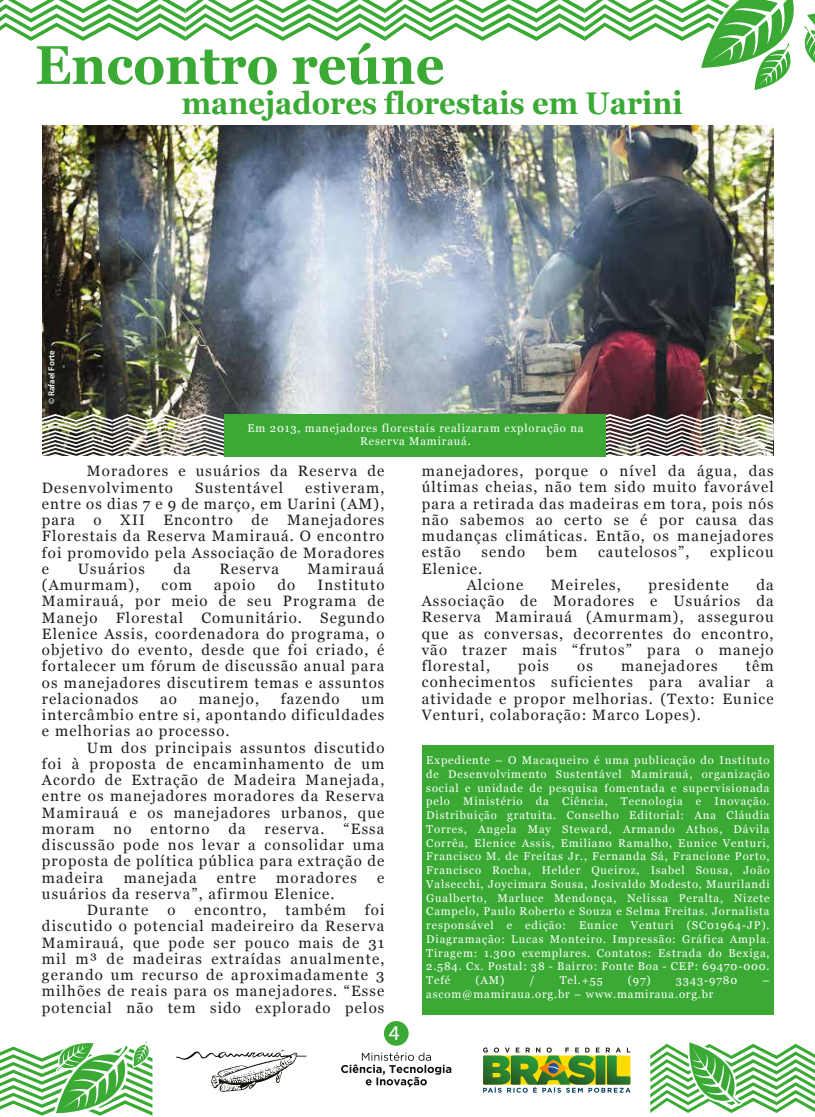
<style>
.page{position:relative;width:815px;height:1117px;background:#fff}
.page>*{position:absolute;margin:0;border:0;box-sizing:border-box;transform-origin:0 0}
.t1{font:700 54.38px "Georgia";color:#3aaa35;scale:.93 1}
.t2{font:700 31.25px "Georgia";color:#3aaa35;scale:.93 1}
.t3{font:21.12px "Myriad Pro";color:#fff}
.t4{font:15px/16.2px "Georgia";letter-spacing:.075em;color:#1d1d1b;text-align:justify}
.t5{font:11.25px/13.8px "Georgia";letter-spacing:.075em;color:#fff;text-align:center}
.t6{font:600 8.75px "Myriad Pro";color:#fff}
</style>
<div class="page">
<img style="left:43px;top:126px;width:731px;height:329px">
<svg style="left:0;top:1041px;width:152px;height:74px"></svg>
<div style="left:384px;top:1020px;width:25px;height:25px;background:#3aaa35;border-radius:50%"></div>
<svg style="left:175px;top:1050px;width:131px;height:41px"></svg>
<svg style="left:483px;top:1047px;width:148px;height:45px"></svg>
<svg style="left:341px;top:1052px;width:110px;height:34px"></svg>
<svg style="left:650px;top:1042px;width:165px;height:70px"></svg>
<svg style="left:0;top:0;width:815px;height:90px"></svg>
<img style="left:43px;top:414px;width:181px;height:42px">
<img style="left:606px;top:414px;width:167px;height:42px">
<div style="left:224px;top:414px;width:382px;height:43px;background:#3aaa35"></div>
<div style="left:422px;top:745px;width:352px;height:269px;background:#3aaa35"></div>
<h1 class="t1" style="left:35px;top:24px;width:442px">Encontro reúne</h1>
<h2 class="t2" style="left:182px;top:79px;width:540px">manejadores florestais em Uarini</h2>
<p class="t6" style="left:46px;top:404px;width:55px;rotate:-90deg">© Rafael Forte</p>
<p class="t5" style="left:247px;top:420px;width:338px">Em 2013, manejadores florestais realizaram exploração na<br>Reserva Mamirauá.</p>
<p class="t4" style="left:42px;top:462px;width:344px;text-indent:45px">Moradores e usuários da Reserva de<br>Desenvolvimento</p>
<p class="t4" style="left:195px;top:478px;width:89px">Sustentável</p>
<p class="t4" style="left:42px;top:478px;width:344px;text-indent:263px">estiveram, entre os dias 7 e 9 de março, em Uarini (AM), para o XII Encontro de Manejadores Florestais da Reserva Mamirauá. O encontro foi promovido pela Associação de Moradores e</p>
<p class="t4" style="left:78px;top:559px;width:68px">Usuários</p>
<p class="t4" style="left:174px;top:559px;width:19px">da</p>
<p class="t4" style="left:219px;top:559px;width:61px">Reserva</p>
<p class="t4" style="left:308px;top:559px;width:78px">Mamirauá</p>
<p class="t4" style="left:42px;top:576px;width:99px">(Amurmam),</p>
<p class="t4" style="left:162px;top:576px;width:32px">com</p>
<p class="t4" style="left:214px;top:576px;width:43px">apoio</p>
<p class="t4" style="left:278px;top:576px;width:19px">do</p>
<p class="t4" style="left:42px;top:576px;width:344px;text-indent:276px">Instituto Mamirauá, por meio de seu Programa de Manejo Florestal Comunitário. Segundo Elenice Assis, coordenadora do programa, o objetivo do evento, desde que foi criado, é fortalecer um fórum de discussão anual para os manejadores discutirem temas e assuntos relacionados</p>
<p class="t4" style="left:160px;top:689px;width:18px">ao</p>
<p class="t4" style="left:199px;top:689px;width:62px">manejo,</p>
<p class="t4" style="left:281px;top:689px;width:60px">fazendo</p>
<p class="t4" style="left:42px;top:689px;width:344px;text-indent:319px">um intercâmbio entre si, apontando dificuldades e melhorias ao processo.</p>
<p class="t4" style="left:42px;top:738px;width:344px;text-indent:45px">Um dos principais assuntos discutido foi à proposta de encaminhamento de um Acordo de Extração de Madeira Manejada, entre os manejadores moradores da Reserva Mamirauá e os manejadores urbanos, que moram</p>
<p class="t4" style="left:113px;top:819px;width:20px">no</p>
<p class="t4" style="left:150px;top:819px;width:61px">entorno</p>
<p class="t4" style="left:228px;top:819px;width:19px">da</p>
<p class="t4" style="left:264px;top:819px;width:62px">reserva.</p>
<p class="t4" style="left:42px;top:819px;width:344px;text-indent:302px">“Essa discussão pode nos levar a consolidar uma proposta de política pública para extração de madeira</p>
<p class="t4" style="left:124px;top:868px;width:74px">manejada</p>
<p class="t4" style="left:217px;top:868px;width:41px">entre</p>
<p class="t4" style="left:276px;top:868px;width:82px">moradores</p>
<p class="t4" style="left:377px;top:868px;width:9px">e</p>
<p class="t4" style="left:87px;top:884px;width:249px;text-indent:-45px">usuários da reserva”, afirmou Elenice.<br>Durante</p>
<p class="t4" style="left:42px;top:901px;width:344px;text-indent:323px">foi discutido o potencial madeireiro da Reserva Mamirauá, que pode ser pouco mais de 31 mil m³ de madeiras extraídas anualmente, gerando um recurso de aproximadamente 3 milhões de reais para os manejadores. “Esse potencial não tem sido explorado pelos</p>
<p class="t4" style="left:167px;top:901px;width:10px">o</p>
<p class="t4" style="left:194px;top:901px;width:74px">encontro,</p>
<p class="t4" style="left:286px;top:901px;width:62px">também</p>
<h3 class="t3" style="left:389px;top:1019px;width:12px">4</h3>
<p class="t4" style="left:422px;top:462px;width:353px">manejadores, porque o nível da água, das últimas cheias, não tem sido muito favorável para a retirada das madeiras em tora, pois nós não sabemos ao certo se é por causa das mudanças climáticas. Então, os manejadores estão</p>
<p class="t4" style="left:482px;top:543px;width:45px">sendo</p>
<p class="t4" style="left:546px;top:543px;width:33px">bem</p>
<p class="t4" style="left:598px;top:543px;width:93px">cautelosos”,</p>
<p class="t4" style="left:710px;top:543px;width:65px">explicou</p>
<p class="t4" style="left:467px;top:559px;width:58px;text-indent:-45px">Elenice.<br>Alcione</p>
<p class="t4" style="left:422px;top:576px;width:353px;text-indent:335px">da Associação de Moradores e Usuários da Reserva Mamirauá (Amurmam), assegurou que as conversas, decorrentes do encontro, vão trazer mais “frutos” para o manejo florestal,</p>
<p class="t4" style="left:551px;top:576px;width:72px">Meireles,</p>
<p class="t4" style="left:649px;top:576px;width:82px">presidente</p>
<p class="t4" style="left:518px;top:657px;width:32px">pois</p>
<p class="t4" style="left:577px;top:657px;width:17px">os</p>
<p class="t4" style="left:621px;top:657px;width:98px">manejadores</p>
<p class="t4" style="left:422px;top:657px;width:353px;text-indent:324px">têm conhecimentos suficientes para avaliar a atividade e propor melhorias. (Texto: Eunice Venturi, colaboração: Marco Lopes).</p>
<p class="t5" style="left:426px;top:752px;width:345px;text-align:justify">Expediente – O Macaqueiro é uma publicação do Instituto de Desenvolvimento Sustentável Mamirauá, organização social e unidade de pesquisa fomentada e supervisionada pelo Ministério da Ciência, Tecnologia e Inovação.<br>Distribuição gratuita. Conselho Editorial: Ana Cláudia Torres, Angela May Steward, Armando Athos, Dávila Corrêa, Elenice Assis, Emiliano Ramalho, Eunice Venturi, Francisco M. de Freitas Jr., Fernanda Sá, Francione Porto, Francisco Rocha, Helder Queiroz, Isabel Sousa, João Valsecchi, Joycimara Sousa, Josivaldo Modesto, Maurilandi Gualberto, Marluce Mendonça, Nelissa Peralta, Nizete Campelo, Paulo Roberto e Souza e Selma Freitas. Jornalista responsável e edição: Eunice Venturi (SC01964-JP).<br>Diagramação: Lucas Monteiro. Impressão: Gráfica Ampla.<br>Tiragem: 1.300 exemplares. Contatos: Estrada do Bexiga, 2.584. Cx. Postal: 38 - Bairro: Fonte Boa - CEP: 69470-000.<br>Tefé</p>
<p class="t5" style="left:475px;top:972px;width:30px">(AM)</p>
<p class="t5" style="left:529px;top:972px;width:7px">/</p>
<p class="t5" style="left:560px;top:972px;width:44px">Tel.+55</p>
<p class="t5" style="left:628px;top:972px;width:24px">(97)</p>
<p class="t5" style="left:676px;top:972px;width:63px">3343-9780</p>
<p class="t5" style="left:762px;top:972px;width:9px">–</p>
<p class="t5" style="left:426px;top:986px;width:289px">ascom@mamiraua.org.br – www.mamiraua.org.br</p>
</div>
